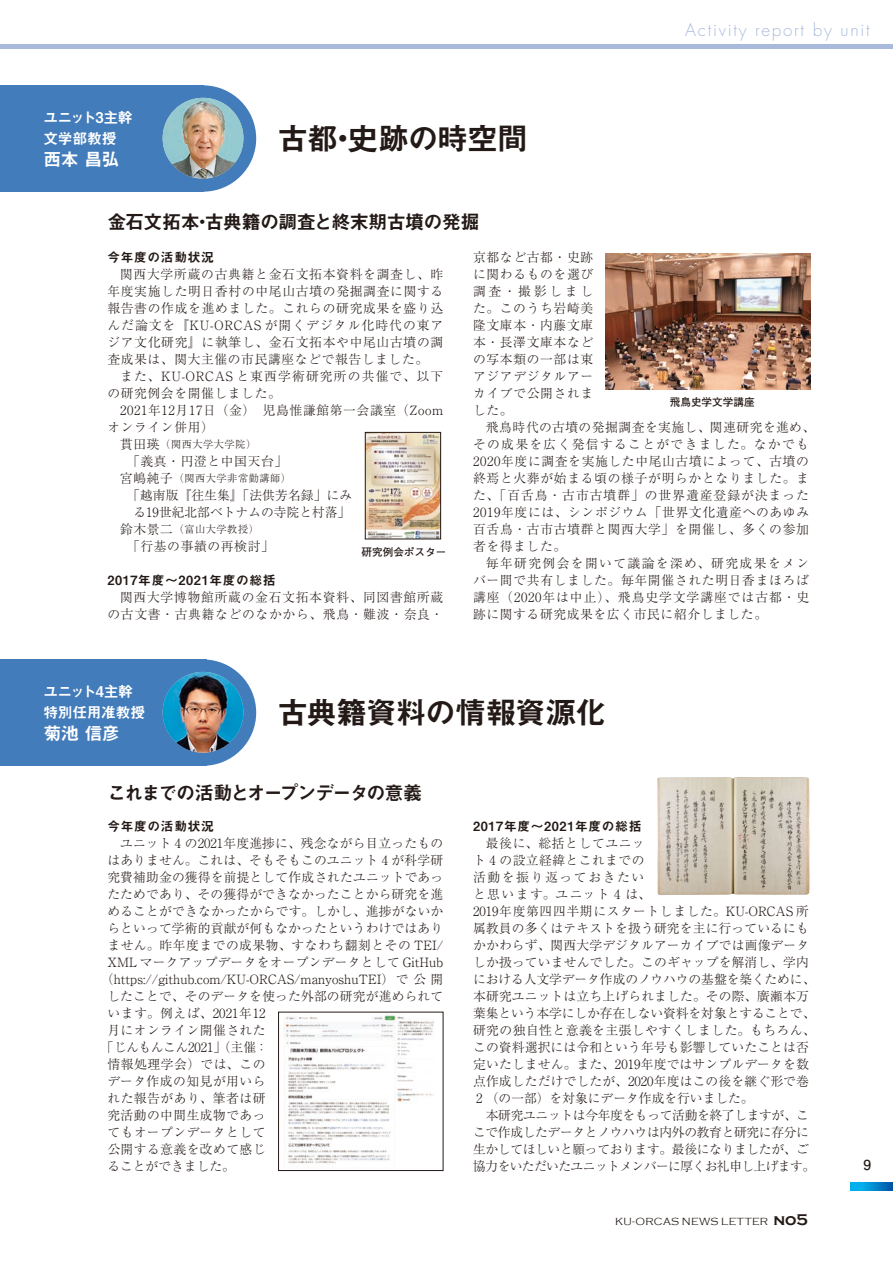
<style>
.page{position:relative;width:893px;height:1263px;background:#fff}
.page>*{position:absolute;margin:0;border:0;box-sizing:border-box;transform-origin:0 0}
.t1{font:30.9px "Midashi Go Pr 6 MB31";letter-spacing:-.035em;color:#231916}
.t2{font:19.2px "Midashi Go Pr 6 MB31";letter-spacing:-.035em;color:#231916}
.t3{font:19.2px "Midashi Go Pr 6 MB31";letter-spacing:-.1em;color:#231916}
.t4{font:17.85px "Midashi Go Pr 6 MB31";letter-spacing:-.04em;color:#fff}
.t5{font:300 16.95px "Futura Std";letter-spacing:.1em;color:#aabadd}
.t6{font:14.85px/21.3px "Midashi Go Pr 6 MB31";letter-spacing:-.035em;color:#fff}
.t7{font:700 13.8px "Futo Go B101 Pr 6";color:#231916}
.t8{font:300 12.75px/17px "Ryumin Pr 6";letter-spacing:.015em;color:#231916;text-align:justify}
.t9{font:300 12.75px/17px "Ryumin Pr 6";letter-spacing:.055em;color:#231916}
.t10{font:300 12.75px/17px "Ryumin Pr 6";letter-spacing:-.025em;color:#231916;text-align:center}
.t11{font:300 12.75px/17px "Ryumin Pr 6";letter-spacing:.05em;color:#231916}
.t12{font:300 12.75px "Ryumin Pr 6";letter-spacing:.045em;color:#231916}
.t13{font:300 12.75px/17px "Ryumin Pr 6";letter-spacing:.06em;color:#231916;text-align:right}
.t14{font:12.75px "Midashi Go Pr 6 MB31";letter-spacing:.05em;color:#231916}
.t15{font:300 12.75px "Ryumin Pr 6";letter-spacing:.035em;color:#231916}
.t16{font:300 12.75px "Ryumin Pr 6";letter-spacing:-.015em;color:#231916}
.t17{font:300 12.75px "Ryumin Pr 6";letter-spacing:.065em;color:#231916}
.t18{font:300 12.75px "Ryumin Pr 6";letter-spacing:.04em;color:#231916}
.t19{font:300 10.65px "Copperplate Gothic";letter-spacing:.035em;color:#231916}
.t20{font:700 10.65px "Futo Go B101 Pr 6";color:#231916}
.t21{font:300 10.2px "Ryumin Pr 6";letter-spacing:.05em;color:#231916}
.s1{font-size:12.75px}
.s2{font-weight:700;font-size:15.9px}
</style>
<div class="page">
<hr style="left:0;top:45px;width:893px;height:4px;background:#aabadd">
<div style="left:150px;top:85px;width:106px;height:107px;background:#437cba;border-radius:50%"></div>
<div style="left:150px;top:659px;width:106px;height:107px;background:#437cba;border-radius:50%"></div>
<div style="left:0;top:85px;width:203px;height:107px;background:#437cba"></div>
<div style="left:0;top:659px;width:206px;height:107px;background:#437cba"></div>
<img style="left:163px;top:98px;width:80px;height:81px;border-radius:40px">
<img style="left:163px;top:672px;width:80px;height:81px;border-radius:40px">
<img style="left:606px;top:253px;width:204px;height:136px">
<img style="left:367px;top:434px;width:72px;height:103px">
<div style="left:365px;top:432px;width:76px;height:107px;border:1px solid #231916"></div>
<img style="left:657px;top:777px;width:153px;height:118px">
<img style="left:284px;top:1015px;width:150px;height:149px">
<div style="left:278px;top:1012px;width:165px;height:159px;border:1px solid #231916"></div>
<svg style="left:850px;top:1182px;width:43px;height:9px"></svg>
<p class="t6" style="left:44px;top:106px;width:91px">ユニット3主幹文学部教授</p>
<h3 class="t4" style="left:44px;top:145px;width:77px">西本 昌弘</h3>
<h1 class="t1" style="left:277px;top:114px;width:252px">古都・史跡の時空間</h1>
<h2 class="t2" style="left:107px;top:206px;width:374px">金石文拓本・古典籍の調査と終末期古墳の発掘</h2>
<h3 class="t5" style="left:685px;top:20px;width:186px">Activity report by unit</h3>
<p class="t14" style="left:107px;top:247px;width:108px">今年度の活動状況</p>
<p class="t8" style="left:107px;top:265px;width:337px;text-indent:13px">関西大学所蔵の古典籍と金石文拓本資料を調査し、昨年度実施した明日香村の中尾山古墳の発掘調査に関する報告書の作成を進めました。これらの研究成果を盛り込んだ論文を『KU-ORCAS が開くデジタル化時代の東アジア文化研究』に執筆し、金石文拓本や中尾山古墳の調査成果は、関大主催の市民講座などで報告しました。</p>
<p class="t11" style="left:107px;top:367px;width:337px;text-indent:13px">また、KU-ORCAS と東西学術研究所の共催で、以下の研究例会を開催しました。</p>
<p class="t11" style="left:107px;top:401px;width:337px;text-indent:13px">2021年12月17日（金）　児島惟謙館第一会議室（Zoomオンライン併用）</p>
<p class="t21" style="left:120px;top:436px;width:138px"><span class="s1">貫田瑛</span>（関西大学大学院）</p>
<p class="t11" style="left:120px;top:452px;width:169px">　「義真・円澄と中国天台」</p>
<p class="t21" style="left:120px;top:470px;width:172px"><span class="s1">宮嶋純子</span>（関西大学非常勤講師）</p>
<p class="t8" style="left:127px;top:486px;width:227px;text-align:center">「越南版『往生集』「法供芳名録」にみる19世紀北部ベトナムの寺院と村落」</p>
<p class="t21" style="left:120px;top:521px;width:140px"><span class="s1">鈴木景二</span>（富山大学教授）</p>
<p class="t11" style="left:120px;top:537px;width:155px">　「行基の事績の再検討」</p>
<p class="t14" style="left:107px;top:570px;width:170px">2017年度～2021年度の総括</p>
<p class="t13" style="left:107px;top:588px;width:337px">関西大学博物館所蔵の金石文拓本資料、同図書館所蔵の古文書・古典籍などのなかから、飛鳥・難波・奈良・</p>
<p class="t20" style="left:361px;top:543px;width:87px">研究例会ポスター</p>
<p class="t8" style="left:473px;top:248px;width:122px">京都など古都・史跡に関わるものを選び調査・撮影しました。このうち岩崎美隆文庫本・内藤文庫本・長澤文庫本などの写本類の一部は東アジアデジタルアーカイブで公開されました。</p>
<p class="t9" style="left:473px;top:418px;width:344px;text-indent:13px">飛鳥時代の古墳の発掘調査を実施し、関連研究を進め、その成果を広く発信することができました。なかでも<br>2020年度に調査を実施した中尾山古墳によって、古墳の終焉と火葬が始まる頃の様子が明らかとなりました。また、「百舌鳥・古市古墳群」の世界遺産登録が決まった<br>2019年度には、シンポジウム「世界文化遺産へのあゆみ百舌鳥・古市古墳群と関西大学」を開催し、多くの参加者を得ました。</p>
<p class="t8" style="left:473px;top:554px;width:337px;text-indent:13px">毎年研究例会を開いて議論を深め、研究成果をメンバー間で共有しました。毎年開催された明日香まほろば講座（2020年は中止）、飛鳥史学文学講座では古都・史跡に関する研究成果を広く市民に紹介しました。</p>
<p class="t20" style="left:670px;top:394px;width:87px">飛鳥史学文学講座</p>
<p class="t6" style="left:44px;top:680px;width:103px">ユニット4主幹特別任用准教授</p>
<h3 class="t4" style="left:44px;top:719px;width:78px">菊池 信彦</h3>
<h1 class="t1" style="left:277px;top:688px;width:330px">古典籍資料の情報資源化</h1>
<h2 class="t3" style="left:107px;top:777px;width:316px">これまでの活動とオープンデータの意義</h2>
<p class="t14" style="left:107px;top:816px;width:108px">今年度の活動状況</p>
<p class="t8" style="left:120px;top:834px;width:325px">ユニット 4 の2021年度進捗に、残念ながら目立ったもの</p>
<p class="t8" style="left:107px;top:851px;width:337px">はありません。これは、そもそもこのユニット 4 が科学研</p>
<p class="t8" style="left:107px;top:868px;width:337px">究費補助金の獲得を前提として作成されたユニットであっ</p>
<p class="t8" style="left:107px;top:885px;width:337px">たためであり、その獲得ができなかったことから研究を進</p>
<p class="t8" style="left:107px;top:902px;width:338px">めることができなかったからです。しかし、進捗がないか</p>
<p class="t8" style="left:107px;top:919px;width:337px">らといって学術的貢献が何もなかったというわけではあり</p>
<p class="t12" style="left:107px;top:935px;width:337px">ません。昨年度までの成果物、すなわち翻刻とその TEI/</p>
<p class="t8" style="left:107px;top:953px;width:337px">XML マークアップデータをオープンデータとして GitHub</p>
<p class="t8" style="left:101px;top:970px;width:344px">（https://github.com/KU-ORCAS/manyoshuTEI）で公開</p>
<p class="t8" style="left:107px;top:987px;width:337px">したことで、そのデータを使った外部の研究が進められて</p>
<p class="t17" style="left:107px;top:1003px;width:160px">います。例えば、2021年12</p>
<p class="t15" style="left:107px;top:1020px;width:160px">月にオンライン開催された</p>
<p class="t16" style="left:101px;top:1037px;width:168px">「じんもんこん2021」（主催：</p>
<p class="t12" style="left:107px;top:1054px;width:160px">情報処理学会）では、この</p>
<p class="t18" style="left:107px;top:1071px;width:160px">データ作成の知見が用いら</p>
<p class="t12" style="left:107px;top:1088px;width:160px">れた報告があり、筆者は研</p>
<p class="t15" style="left:107px;top:1105px;width:160px">究活動の中間生成物であっ</p>
<p class="t12" style="left:107px;top:1122px;width:160px">てもオープンデータとして</p>
<p class="t15" style="left:107px;top:1139px;width:160px">公開する意義を改めて感じ</p>
<p class="t8" style="left:107px;top:1157px;width:129px">ることができました。</p>
<p class="t14" style="left:473px;top:816px;width:170px">2017年度～2021年度の総括</p>
<p class="t8" style="left:473px;top:834px;width:344px;text-align:left;text-indent:13px">最後に、総括としてユニッ<br>ト 4 の設立経緯とこれまでの<br>活動を振り返っておきたい<br>と思います。ユニット 4 は、<br>2019年度第四四半期にスタートしました。KU-ORCAS 所属教員の多くはテキストを扱う研究を主に行っているにもかかわらず、関西大学デジタルアーカイブでは画像データしか扱っていませんでした。このギャップを解消し、学内における人文学データ作成のノウハウの基盤を築くために、本研究ユニットは立ち上げられました。その際、廣瀬本万葉集という本学にしか存在しない資料を対象とすることで、研究の独自性と意義を主張しやすくしました。もちろん、この資料選択には令和という年号も影響していたことは否定いたしません。また、2019年度ではサンプルデータを数点作成しただけでしたが、2020年度はこの後を継ぐ形で巻<br>2 （の一部）を対象にデータ作成を行いました。</p>
<p class="t10" style="left:473px;top:1106px;width:344px">本研究ユニットは今年度をもって活動を終了しますが、こ<br>こで作成したデータとノウハウは内外の教育と研究に存分に生かしてほしいと願っております。最後になりましたが、ご協力をいただいたユニットメンバーに厚くお礼申し上げます。</p>
<p class="t19" style="left:615px;top:1216px;width:194px">KU-ORCAS NEWS LETTER <span class="s2">no5</span></p>
<p class="t7" style="left:864px;top:1154px;width:9px">9</p>
</div>
